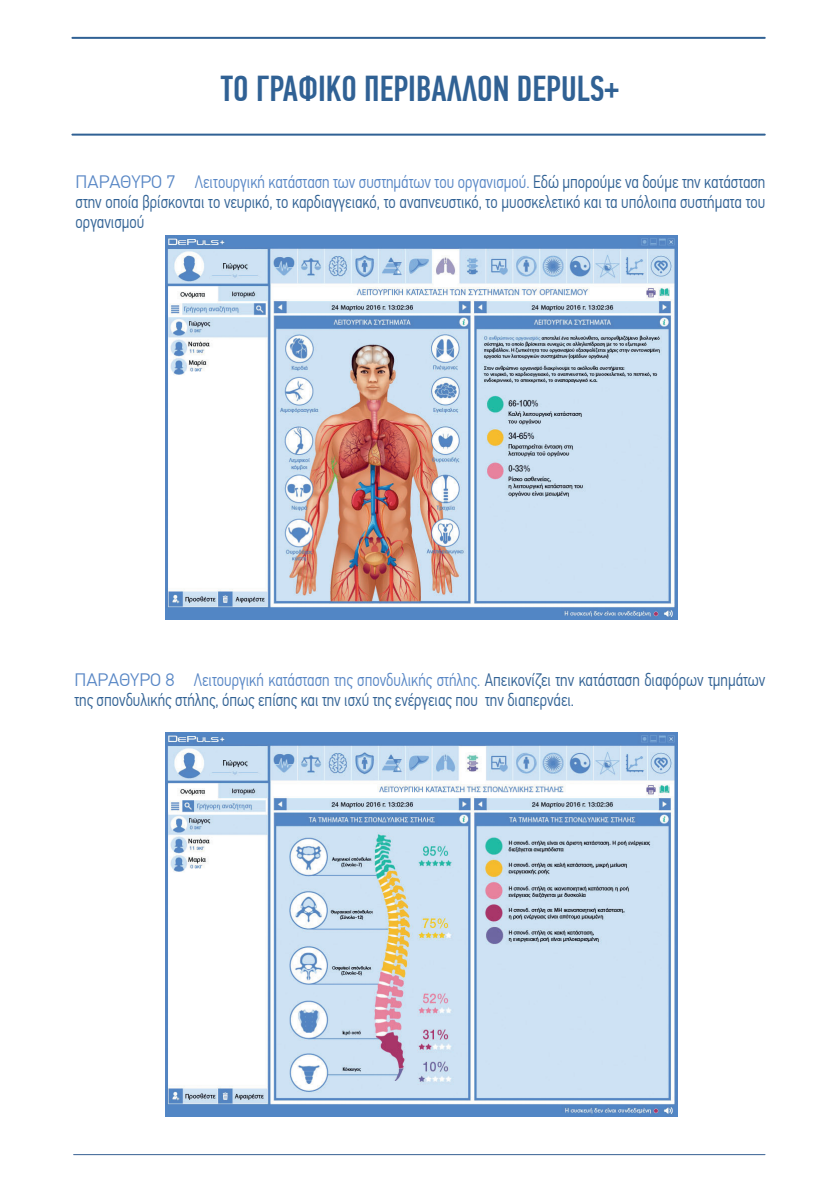
<style>
.page{position:relative;width:840px;height:1191px;background:#fff}
.page>*{position:absolute;margin:0;border:0;box-sizing:border-box;transform-origin:0 0}
.t1{font:500 36px "PF Din Text Comp Pro";color:#306194}
.текст{font:300 18px/20px "PF Din Text Cond Pro";color:#306194;text-align:justify;scale:.95 1}
.текст-2{font:300 18px "PF Din Text Pro";color:#5786c5;scale:1.05 1}
.s1{color:#5786c5}
</style>
<div class="page">
<hr style="left:74px;top:1154px;width:690px;height:1px;background:#376092">
<hr style="left:72px;top:134px;width:692px;height:2px;background:#306194">
<hr style="left:72px;top:37px;width:692px;height:2px;background:#306194">
<img style="left:165px;top:236px;width:512px;height:384px">
<img style="left:165px;top:732px;width:512px;height:384px">
<p class="t1" style="left:221px;top:68px;width:399px">ΤΟ ΓΡΑΦΙΚΟ ΠΕΡΙΒΑΛΛΟΝ DEPULS+</p>
<p class="текст" style="left:76px;top:172px;width:727px;text-indent:119px"><span class="s1">Λειτουργική κατάσταση των συστημάτων του οργανισμού.</span> Εδώ μπορούμε να δούμε την κατάσταση στην οποία βρίσκονται το νευρικό, το καρδιαγγειακό, το αναπνευστικό, το μυοσκελετικό και τα υπόλοιπα συστήματα του οργανισμού</p>
<p class="текст-2" style="left:76px;top:171px;width:97px">ΠΑΡΑΘΥΡΟ 7</p>
<p class="текст" style="left:74px;top:669px;width:728px;text-indent:119px"><span class="s1">Λειτουργική κατάσταση της σπονδυλικής στήλης.</span> Απεικονίζει την κατάσταση διαφόρων τμημάτων της σπονδυλικής στήλης, όπως επίσης και την ισχύ της ενέργειας που την διαπερνάει.</p>
<p class="текст-2" style="left:74px;top:669px;width:97px">ΠΑΡΑΘΥΡΟ 8</p>
</div>
